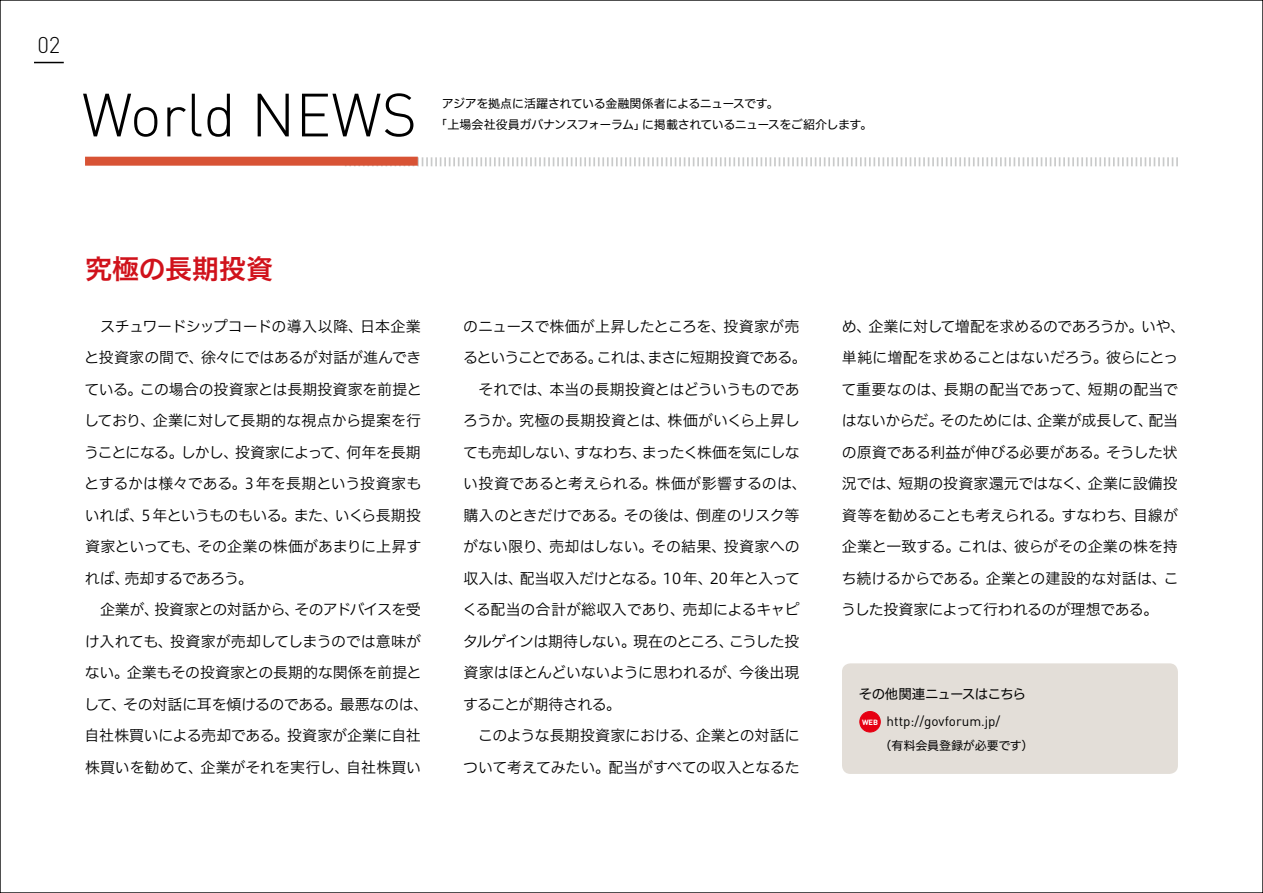
<style>
.page{position:relative;width:1263px;height:893px;background:#fff}
.page>*{position:absolute;margin:0;border:0;box-sizing:border-box;transform-origin:0 0}
.t1{font:300 60px "DIN Pro";color:#000}
.t2{font:27px "Hiragino UD Sans F Std N W6";color:#d0121b}
.t3{font:300 22.5px "DIN Pro";color:#000}
.t4{font:15px/31.5px "Hiragino UD Sans F Std N W3";letter-spacing:-.015em;color:#000}
.t5{font:15px/31.5px "Hiragino UD Sans F Std N W3";letter-spacing:-.04em;color:#000}
.t6{font:15px/31.5px "Hiragino UD Sans F Std N W3";letter-spacing:-.035em;color:#000}
.t7{font:15px "Hiragino UD Sans F Std N W3";letter-spacing:.005em;color:#000}
.t8{font:15px "Hiragino UD Sans F Std N W3";letter-spacing:-.045em;color:#000}
.t9{font:15px "Hiragino UD Sans F Std N W3";letter-spacing:.015em;color:#000}
.t10{font:15px "Hiragino UD Sans F Std N W3";letter-spacing:-.07em;color:#000}
.t11{font:13.5px "DIN Pro";color:#000}
.t12{font:13.5px "Hiragino UD Sans F Std N W4";letter-spacing:-.045em;color:#000}
.t13{font:12px "Hiragino UD Sans F Std N W4";letter-spacing:-.03em;color:#000}
.t14{font:12px "Hiragino UD Sans F Std N W4";letter-spacing:-.01em;color:#000}
.t15{font:700 7.5px "DIN Pro";color:#fff}
</style>
<div class="page">
<div style="left:842px;top:663px;width:336px;height:111px;background:#e3ded8;border-radius:9px"></div>
<svg style="left:418px;top:157px;width:760px;height:9px"></svg>
<div style="left:85px;top:157px;width:333px;height:9px;background:#d85335"></div>
<hr style="left:34px;top:62px;width:30px;height:1px;background:#000">
<div style="left:860px;top:711px;width:20px;height:21px;background:#e60012;border-radius:50%"></div>
<div style="left:859px;top:711px;width:22px;height:21px;border:1px solid #e60012;border-radius:50%"></div>
<h3 class="t3" style="left:37px;top:30px;width:25px">02</h3>
<h1 class="t1" style="left:82px;top:74px;width:337px">World NEWS</h1>
<p class="t13" style="left:442px;top:95px;width:339px">アジアを拠点に活躍されている金融関係者によるニュースです。</p>
<p class="t13" style="left:435px;top:116px;width:212px">「上場会社役員ガバナンスフォーラム」</p>
<p class="t13" style="left:642px;top:116px;width:232px">に掲載されているニュースをご紹介します。</p>
<h2 class="t2" style="left:85px;top:248px;width:190px">究極の長期投資</h2>
<p class="t4" style="left:201px;top:309px;width:222px;text-indent:-116px">　スチュワードシップコードの導入以降、<br>徐々にではあるが対話が進んでき</p>
<p class="t4" style="left:360px;top:309px;width:62px">日本企業</p>
<p class="t4" style="left:140px;top:341px;width:283px;text-indent:-56px">と投資家の間で、<br>この場合の投資家とは長期投資家を前提と</p>
<p class="t4" style="left:85px;top:372px;width:60px">ている。</p>
<p class="t6" style="left:647px;top:309px;width:161px;text-indent:-184px">のニュースで株価が上昇したところを、<br>まさに短期投資である。</p>
<p class="t4" style="left:723px;top:309px;width:77px">投資家が売</p>
<p class="t5" style="left:550px;top:341px;width:252px;text-indent:-86px">るということである。<br>本当の長期投資とはどういうものであ</p>
<p class="t4" style="left:597px;top:341px;width:60px">これは、</p>
<p class="t4" style="left:463px;top:372px;width:90px">　それでは、</p>
<p class="t6" style="left:868px;top:309px;width:277px">企業に対して増配を求めるのであろうか。</p>
<p class="t4" style="left:1141px;top:309px;width:46px">いや、</p>
<p class="t4" style="left:842px;top:309px;width:31px">め、</p>
<p class="t4" style="left:842px;top:341px;width:338px">単純に増配を求めることはないだろう。彼らにとっ</p>
<p class="t4" style="left:1088px;top:372px;width:92px">短期の配当で</p>
<p class="t4" style="left:841px;top:372px;width:106px">て重要なのは、</p>
<p class="t4" style="left:944px;top:372px;width:148px">長期の配当であって、</p>
<p class="t4" style="left:84px;top:404px;width:73px">しており、</p>
<p class="t7" style="left:153px;top:409px;width:270px">企業に対して長期的な視点から提案を行</p>
<p class="t4" style="left:84px;top:435px;width:101px">うことになる。</p>
<p class="t4" style="left:181px;top:435px;width:59px">しかし、</p>
<p class="t4" style="left:347px;top:435px;width:76px">何年を長期</p>
<p class="t5" style="left:235px;top:435px;width:116px">投資家によって、</p>
<p class="t4" style="left:84px;top:467px;width:164px">とするかは様々である。</p>
<p class="t9" style="left:245px;top:472px;width:178px">3年を長期という投資家も</p>
<p class="t4" style="left:85px;top:498px;width:61px">いれば、</p>
<p class="t8" style="left:141px;top:504px;width:156px">5 年というものもいる。</p>
<p class="t4" style="left:294px;top:498px;width:46px">また、</p>
<p class="t4" style="left:335px;top:498px;width:88px">いくら長期投</p>
<p class="t4" style="left:198px;top:530px;width:225px">その企業の株価があまりに上昇す</p>
<p class="t5" style="left:124px;top:530px;width:130px;text-indent:-39px">資家といっても、<br>売却するであろう。</p>
<p class="t4" style="left:85px;top:561px;width:46px">れば、</p>
<p class="t4" style="left:85px;top:593px;width:76px">　企業が、</p>
<p class="t10" style="left:295px;top:598px;width:128px">そのアドバイスを受</p>
<p class="t4" style="left:154px;top:593px;width:147px">投資家との対話から、</p>
<p class="t4" style="left:668px;top:404px;width:134px">株価がいくら上昇し</p>
<p class="t4" style="left:642px;top:404px;width:159px;text-indent:-179px">ろうか。究極の長期投資とは、<br>まったく株価を気にしな</p>
<p class="t6" style="left:463px;top:435px;width:118px">ても売却しない、</p>
<p class="t7" style="left:463px;top:472px;width:345px">い投資であると考えられる。株価が影響するのは、</p>
<p class="t4" style="left:696px;top:498px;width:105px">倒産のリスク等</p>
<p class="t4" style="left:574px;top:435px;width:75px">すなわち、</p>
<p class="t4" style="left:463px;top:498px;width:237px">購入のときだけである。その後は、</p>
<p class="t4" style="left:463px;top:530px;width:90px">がない限り、</p>
<p class="t4" style="left:549px;top:530px;width:179px">売却はしない。その結果、</p>
<p class="t4" style="left:724px;top:530px;width:77px">投資家への</p>
<p class="t4" style="left:1037px;top:404px;width:118px">企業が成長して、</p>
<p class="t4" style="left:842px;top:404px;width:103px">はないからだ。</p>
<p class="t4" style="left:1148px;top:404px;width:31px">配当</p>
<p class="t4" style="left:940px;top:404px;width:104px">そのためには、</p>
<p class="t4" style="left:1088px;top:435px;width:92px;text-indent:-246px">の原資である利益が伸びる必要がある。<br>企業に設備投</p>
<p class="t4" style="left:1106px;top:435px;width:73px">そうした状</p>
<p class="t4" style="left:898px;top:467px;width:194px">短期の投資家還元ではなく、</p>
<p class="t4" style="left:842px;top:467px;width:61px">況では、</p>
<p class="t4" style="left:1133px;top:498px;width:47px">目線が</p>
<p class="t4" style="left:1014px;top:498px;width:165px;text-indent:-172px">資等を勧めることも考えられる。すなわち、<br>彼らがその企業の株を持</p>
<p class="t4" style="left:842px;top:530px;width:120px">企業と一致する。</p>
<p class="t4" style="left:958px;top:530px;width:61px">これは、</p>
<p class="t4" style="left:463px;top:561px;width:61px">収入は、</p>
<p class="t4" style="left:520px;top:561px;width:147px">配当収入だけとなる。</p>
<p class="t4" style="left:663px;top:561px;width:52px">10年、</p>
<p class="t4" style="left:710px;top:561px;width:92px">20 年と入って</p>
<p class="t4" style="left:462px;top:593px;width:224px">くる配当の合計が総収入であり、</p>
<p class="t5" style="left:682px;top:593px;width:118px">売却によるキャピ</p>
<p class="t4" style="left:841px;top:561px;width:327px">ち続けるからである。企業との建設的な対話は、うした投資家によって行われるのが理想である。</p>
<p class="t4" style="left:1164px;top:561px;width:16px">こ</p>
<p class="t4" style="left:170px;top:624px;width:252px">投資家が売却してしまうのでは意味が</p>
<p class="t4" style="left:85px;top:624px;width:90px">け入れても、</p>
<p class="t4" style="left:85px;top:656px;width:338px">ない。企業もその投資家との長期的な関係を前提と</p>
<p class="t4" style="left:123px;top:687px;width:307px">その対話に耳を傾けるのである。最悪なのは、</p>
<p class="t4" style="left:84px;top:687px;width:44px">して、</p>
<p class="t4" style="left:85px;top:719px;width:338px">自社株買いによる売却である。投資家が企業に自社</p>
<p class="t4" style="left:346px;top:750px;width:77px">自社株買い</p>
<p class="t4" style="left:200px;top:750px;width:150px">企業がそれを実行し、</p>
<p class="t4" style="left:85px;top:750px;width:120px">株買いを勧めて、</p>
<p class="t8" style="left:463px;top:630px;width:174px">タルゲインは期待しない。</p>
<p class="t4" style="left:633px;top:624px;width:102px">現在のところ、</p>
<p class="t4" style="left:729px;top:624px;width:72px">こうした投</p>
<p class="t4" style="left:463px;top:656px;width:280px">資家はほとんどいないように思われるが、</p>
<p class="t8" style="left:463px;top:693px;width:160px">することが期待される。</p>
<p class="t4" style="left:696px;top:719px;width:106px">企業との対話に</p>
<p class="t4" style="left:739px;top:656px;width:62px">今後出現</p>
<p class="t4" style="left:463px;top:719px;width:338px">　このような長期投資家における、<br>ついて考えてみたい。配当がすべての収入となるた</p>
<p class="t12" style="left:859px;top:683px;width:169px">その他関連ニュースはこちら</p>
<p class="t11" style="left:887px;top:712px;width:115px">http://govforum j p. /</p>
<p class="t14" style="left:879px;top:736px;width:156px">（有料会員登録が必要です(</p>
<p class="t15" style="left:862px;top:717px;width:18px">WEB</p>
</div>
